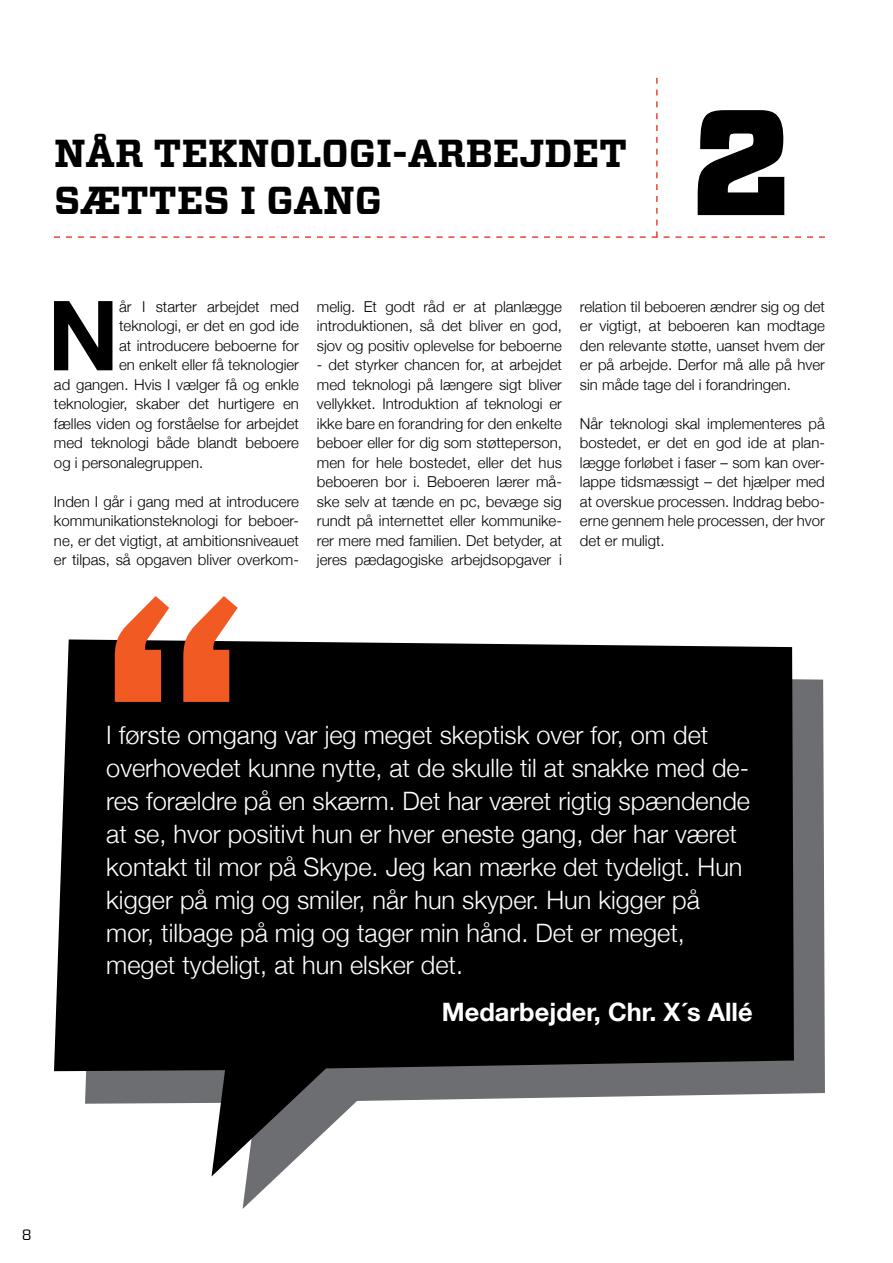
<style>
.page{position:relative;width:893px;height:1263px;background:#fff}
.page>*{position:absolute;margin:0;border:0;box-sizing:border-box;transform-origin:0 0}
.t1{font:900 149.85px "Vitesse";color:#000}
.t2{font:700 96.9px "Helvetica Neue";color:#000}
.t3{font:700 39px/46.8px "Vitesse";color:#000}
.t4{font:300 25.35px/33px "Helvetica Neue";color:#fff}
.t5{font:700 25.35px "Helvetica Neue";color:#fff}
.t6{font:300 15px/19.5px "Helvetica Neue";color:#000;text-align:justify}
.t7{font:15px "Vitesse";color:#000}
</style>
<div class="page">
<svg style="left:211px;top:679px;width:614px;height:530px"></svg>
<svg style="left:54px;top:639px;width:740px;height:537px;background:#2c2c2c"></svg>
<svg style="left:115px;top:596px;width:123px;height:106px"></svg>
<svg style="left:54px;top:78px;width:771px;height:160px"></svg>
<h3 class="t3" style="left:54px;top:131px;width:575px">NÅR TEKNOLOGI-ARBEJDET<br>SÆTTES I GANG</h3>
<h1 class="t1" style="left:690px;top:62px;width:104px">2</h1>
<h2 class="t2" style="left:47px;top:276px;width:73px">N</h2>
<p class="t6" style="left:119px;top:296px;width:181px">år I starter arbejdet med</p>
<p class="t6" style="left:119px;top:316px;width:181px">teknologi, er det en god ide</p>
<p class="t6" style="left:119px;top:335px;width:181px">at introducere beboerne for</p>
<p class="t6" style="left:119px;top:355px;width:181px">en enkelt eller få teknologier</p>
<p class="t6" style="left:54px;top:374px;width:246px">ad gangen. Hvis I vælger få og enkle</p>
<p class="t6" style="left:54px;top:394px;width:246px">teknologier, skaber det hurtigere en</p>
<p class="t6" style="left:54px;top:413px;width:246px">fælles viden og forståelse for arbejdet</p>
<p class="t6" style="left:54px;top:433px;width:246px">med teknologi både blandt beboere</p>
<p class="t6" style="left:54px;top:452px;width:151px">og i personalegruppen.</p>
<p class="t6" style="left:54px;top:491px;width:246px">Inden I går i gang med at introducere kommunikationsteknologi for beboer&shy;ne, er det vigtigt, at ambitionsniveauet er tilpas, så opgaven bliver overkom-</p>
<p class="t6" style="left:317px;top:296px;width:246px">melig. Et godt råd er at planlægge introduktionen, så det bliver en god, sjov og positiv oplevelse for beboerne</p>
<p class="t6" style="left:317px;top:355px;width:246px">- det styrker chancen for, at arbejdet med teknologi på længere sigt bliver vellykket. Introduktion af teknologi er ikke bare en forandring for den enkelte beboer eller for dig som støtteperson, men for hele bostedet, eller det hus beboeren bor i. Beboeren lærer må&shy;ske selv at tænde en pc, bevæge sig rundt på internettet eller kommunike&shy;rer mere med familien. Det betyder, at jeres pædagogiske arbejdsopgaver i</p>
<p class="t6" style="left:580px;top:296px;width:246px">relation til beboeren ændrer sig og det er vigtigt, at beboeren kan modtage den relevante støtte, uanset hvem der er på arbejde. Derfor må alle på hver sin måde tage del i forandringen.</p>
<p class="t6" style="left:580px;top:413px;width:246px">Når teknologi skal implementeres på bostedet, er det en god ide at plan&shy;lægge forløbet i faser – som kan over&shy;lappe tidsmæssigt – det hjælper med at overskue processen. Inddrag bebo&shy;erne gennem hele processen, der hvor det er muligt.</p>
<p class="t4" style="left:106px;top:718px;width:645px">I første omgang var jeg meget skeptisk over for, om det overhovedet kunne nytte, at de skulle til at snakke med de&shy;res forældre på en skærm. Det har været rigtig spændende at se, hvor positivt hun er hver eneste gang, der har været kontakt til mor på Skype. Jeg kan mærke det tydeligt. Hun kigger på mig og smiler, når hun skyper. Hun kigger på mor, tilbage på mig og tager min hånd. Det er meget, meget tydeligt, at hun elsker det.</p>
<h3 class="t5" style="left:442px;top:996px;width:312px">Medarbejder, Chr. X´s Allé</h3>
<p class="t7" style="left:22px;top:1225px;width:11px">8</p>
</div>
